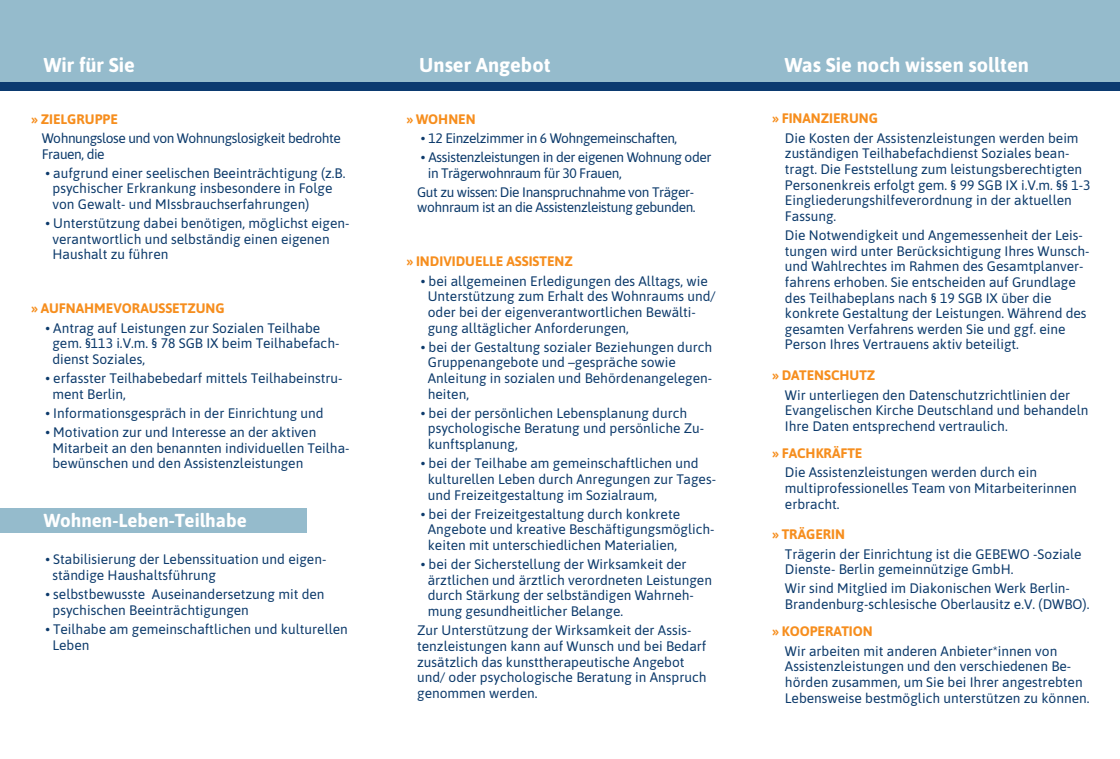
<style>
.page{position:relative;width:1120px;height:759px;background:#fff}
.page>*{position:absolute;margin:0;border:0;box-sizing:border-box;transform-origin:0 0}
.t1{font:700 20px "Asap";color:#fff}
.t2{font:700 18.75px "Asap";color:#fff}
.t3{font:13.75px/15.6px "Asap";color:#0c3a6b}
.t4{font:13.75px/15.6px "Asap";letter-spacing:-.03em;color:#0c3a6b}
.t5{font:700 13.75px "Asap";color:#f68e1e}
</style>
<div class="page">
<div style="left:0;top:63px;width:1120px;height:28px;background:#0b3a70"></div>
<div style="left:0;top:0;width:1120px;height:81px;background:#95bbcc"></div>
<div style="left:0;top:508px;width:307px;height:25px;background:#95bbcc"></div>
<h1 class="t1" style="left:44px;top:50px;width:92px">Wir für Sie</h1>
<h1 class="t1" style="left:419px;top:50px;width:133px">Unser Angebot</h1>
<p class="t5" style="left:31px;top:109px;width:88px">» ZIELGRUPPE</p>
<p class="t4" style="left:42px;top:129px;width:301px">Wohnungslose und von Wohnungslosigkeit bedrohte<br>Frauen, die</p>
<p class="t3" style="left:52px;top:164px;width:294px;text-indent:-7px">• aufgrund einer seelischen Beeinträchtigung (z.B. psychischer Erkrankung insbesondere in Folge von Gewalt- und MIssbrauchserfahrungen)</p>
<p class="t3" style="left:52px;top:215px;width:298px;text-indent:-7px">• Unterstützung dabei benötigen, möglichst eigen&shy;verantwortlich und selbständig einen eigenen<br>Haushalt zu führen</p>
<p class="t5" style="left:31px;top:299px;width:195px">» AUFNAHMEVORAUSSETZUNG</p>
<p class="t3" style="left:52px;top:319px;width:288px;text-indent:-7px">• Antrag auf Leistungen zur Sozialen Teilhabe gem. §113 i.V.m. § 78 SGB IX beim Teilhabefach&shy;dienst Soziales,</p>
<p class="t3" style="left:52px;top:369px;width:291px;text-indent:-7px">• erfasster Teilhabebedarf mittels Teilhabeinstru&shy;ment Berlin,</p>
<p class="t3" style="left:45px;top:404px;width:280px">• Informationsgespräch in der Einrichtung und</p>
<p class="t3" style="left:52px;top:423px;width:299px;text-indent:-7px">• Motivation zur und Interesse an der aktiven<br>Mitarbeit an den benannten individuellen Teilha&shy;bewünschen und den Assistenzleistungen</p>
<h2 class="t2" style="left:44px;top:507px;width:204px">Wohnen-Leben-Teilhabe</h2>
<p class="t3" style="left:52px;top:550px;width:275px;text-indent:-7px">• Stabilisierung der Lebenssituation und eigen&shy;ständige Haushaltsführung</p>
<p class="t3" style="left:52px;top:585px;width:274px;text-indent:-7px">• selbstbewusste Auseinandersetzung mit den psychischen Beeinträchtigungen</p>
<p class="t3" style="left:52px;top:620px;width:297px;text-indent:-7px">• Teilhabe am gemeinschaftlichen und kulturellen<br>Leben</p>
<p class="t5" style="left:406px;top:109px;width:71px">» WOHNEN</p>
<p class="t4" style="left:421px;top:129px;width:258px">• 12 Einzelzimmer in 6 Wohngemeinschaften,</p>
<p class="t4" style="left:428px;top:148px;width:285px;text-indent:-7px">• Assistenzleistungen in der eigenen Wohnung oder in Trägerwohnraum für 30 Frauen,</p>
<p class="t4" style="left:417px;top:183px;width:280px">Gut zu wissen: Die Inanspruchnahme von Träger&shy;wohnraum ist an die Assistenzleistung gebunden.</p>
<p class="t5" style="left:406px;top:252px;width:168px">» INDIVIDUELLE ASSISTENZ</p>
<p class="t3" style="left:428px;top:272px;width:289px;text-indent:-7px">• bei allgemeinen Erledigungen des Alltags, wie Unterstützung zum Erhalt des Wohnraums und/ oder bei der eigenverantwortlichen Bewälti&shy;gung alltäglicher Anforderungen,</p>
<p class="t3" style="left:428px;top:338px;width:286px;text-indent:-7px">• bei der Gestaltung sozialer Beziehungen durch Gruppenangebote und –gespräche sowie Anleitung in sozialen und Behördenangelegen&shy;heiten,</p>
<p class="t3" style="left:428px;top:404px;width:278px;text-indent:-7px">• bei der persönlichen Lebensplanung durch psychologische Beratung und persönliche Zu&shy;kunftsplanung,</p>
<p class="t3" style="left:428px;top:454px;width:290px;text-indent:-7px">• bei der Teilhabe am gemeinschaftlichen und kulturellen Leben durch Anregungen zur Tages&shy;und Freizeitgestaltung im Sozialraum,</p>
<p class="t3" style="left:428px;top:505px;width:288px;text-indent:-7px">• bei der Freizeitgestaltung durch konkrete<br>Angebote und kreative Beschäftigungsmöglich&shy;keiten mit unterschiedlichen Materialien,</p>
<p class="t3" style="left:428px;top:555px;width:286px;text-indent:-7px">• bei der Sicherstellung der Wirksamkeit der ärztlichen und ärztlich verordneten Leistungen durch Stärkung der selbständigen Wahrneh&shy;mung gesundheitlicher Belange.</p>
<p class="t3" style="left:417px;top:621px;width:291px">Zur Unterstützung der Wirksamkeit der Assis&shy;tenzleistungen kann auf Wunsch und bei Bedarf zusätzlich das kunsttherapeutische Angebot und/ oder psychologische Beratung in Anspruch genommen werden.</p>
<h1 class="t1" style="left:785px;top:50px;width:245px">Was Sie noch wissen sollten</h1>
<p class="t5" style="left:772px;top:109px;width:107px">» FINANZIERUNG</p>
<p class="t3" style="left:785px;top:129px;width:307px">Die Kosten der Assistenzleistungen werden beim zuständigen Teilhabefachdienst Soziales bean&shy;tragt. Die Feststellung zum leistungsberechtigten Personenkreis erfolgt gem. § 99 SGB IX i.V.m. §§ 1-3<br>Eingliederungshilfeverordnung in der aktuellen Fassung.</p>
<p class="t3" style="left:785px;top:226px;width:306px">Die Notwendigkeit und Angemessenheit der Leis&shy;tungen wird unter Berücksichtigung Ihres Wunsch&shy;und Wahlrechtes im Rahmen des Gesamtplanver&shy;fahrens erhoben. Sie entscheiden auf Grundlage des Teilhabeplans nach § 19 SGB IX über die konkrete Gestaltung der Leistungen. Während des gesamten Verfahrens werden Sie und ggf. eine Person Ihres Vertrauens aktiv beteiligt.</p>
<p class="t5" style="left:772px;top:365px;width:105px">» DATENSCHUTZ</p>
<p class="t3" style="left:785px;top:386px;width:305px">Wir unterliegen den Datenschutzrichtlinien der<br>Evangelischen Kirche Deutschland und behandeln<br>Ihre Daten entsprechend vertraulich.</p>
<p class="t5" style="left:772px;top:443px;width:92px">» FACHKRÄFTE</p>
<p class="t3" style="left:785px;top:463px;width:293px">Die Assistenzleistungen werden durch ein multiprofessionelles Team von Mitarbeiterinnen erbracht.</p>
<p class="t5" style="left:772px;top:524px;width:74px">» TRÄGERIN</p>
<p class="t3" style="left:785px;top:545px;width:298px">Trägerin der Einrichtung ist die GEBEWO -Soziale<br>Dienste- Berlin gemeinnützige GmbH.</p>
<p class="t3" style="left:785px;top:580px;width:306px">Wir sind Mitglied im Diakonischen Werk Berlin-<br>Brandenburg-schlesische Oberlausitz e.V. (DWBO).</p>
<p class="t5" style="left:772px;top:621px;width:102px">» KOOPERATION</p>
<p class="t3" style="left:785px;top:642px;width:306px">Wir arbeiten mit anderen Anbieter*innen von Assistenzleistungen und den verschiedenen Be&shy;hörden zusammen, um Sie bei Ihrer angestrebten Lebensweise bestmöglich unterstützen zu können.</p>
</div>
